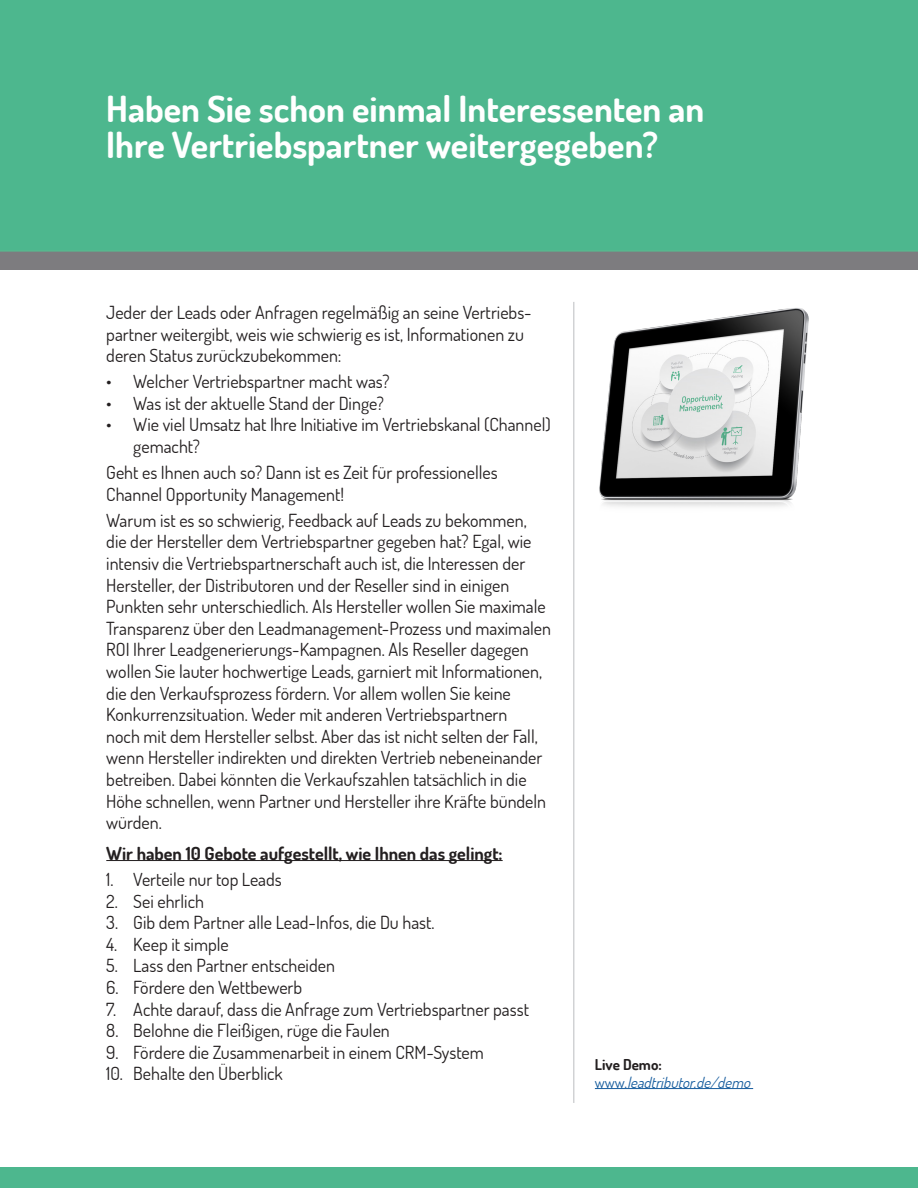
<style>
.page{position:relative;width:918px;height:1188px;background:#fff}
.page>*{position:absolute;margin:0;border:0;box-sizing:border-box;transform-origin:0 0}
.Fließtext_-_links{font:700 36px/36px "Dosis";color:#fff}
.Fließtext_-_links-2{font:18px/21.6px "Dosis";color:#231f20}
.Fließtext_-_links-3{font:700 18px "Dosis";color:#231f20}
.Fließtext_-_links-4{font:italic 15px "Dosis";color:#175d9e}
.Fließtext_-_links-5{font:700 15px "Dosis";color:#231f20}
.s1{font-style:normal}
</style>
<div class="page">
<div style="left:0;top:1167px;width:918px;height:21px;background:#4db78e"></div>
<hr style="left:574px;top:302px;width:1px;height:801px;background:#bcbdc0">
<div style="left:0;top:251px;width:918px;height:19px;background:#7d7c7f"></div>
<div style="left:0;top:0;width:918px;height:252px;background:#4db78e"></div>
<hr style="left:106px;top:860px;width:397px;height:1px;background:#231f20">
<img style="left:599px;top:308px;width:210px;height:199px">
<hr style="left:595px;top:1088px;width:158px;height:1px;background:#175d9e">
<p class="Fließtext_-_links" style="left:106px;top:90px;width:600px">Haben Sie schon einmal Interessenten an<br>Ihre Vertriebspartner weitergegeben?</p>
<p class="Fließtext_-_links-2" style="left:106px;top:301px;width:427px">Jeder der Leads oder Anfragen regelmäßig an seine Vertriebs&shy;partner weitergibt, weis wie schwierig es ist, Informationen zu deren Status zurückzubekommen:</p>
<p class="Fließtext_-_links-2" style="left:106px;top:370px;width:285px">• Welcher Vertriebspartner macht was?</p>
<p class="Fließtext_-_links-2" style="left:106px;top:392px;width:279px">• Was ist der aktuelle Stand der Dinge?</p>
<p class="Fließtext_-_links-2" style="left:133px;top:414px;width:419px;text-indent:-27px">• Wie viel Umsatz hat Ihre Initiative im Vertriebskanal (Channel) gemacht?</p>
<p class="Fließtext_-_links-2" style="left:106px;top:461px;width:393px">Geht es Ihnen auch so? Dann ist es Zeit für professionelles<br>Channel Opportunity Management!</p>
<p class="Fließtext_-_links-2" style="left:106px;top:509px;width:446px">Warum ist es so schwierig, Feedback auf Leads zu bekommen, die der Hersteller dem Vertriebspartner gegeben hat? Egal, wie intensiv die Vertriebspartnerschaft auch ist, die Interessen der Hersteller, der Distributoren und der Reseller sind in einigen Punkten sehr unterschiedlich. Als Hersteller wollen Sie maximale Transparenz über den Leadmanagement-Prozess und maximalen ROI Ihrer Leadgenerierungs-Kampagnen. Als Reseller dagegen wollen Sie lauter hochwertige Leads, garniert mit Informationen, die den Verkaufsprozess fördern. Vor allem wollen Sie keine Konkurrenzsituation. Weder mit anderen Vertriebspartnern<br>noch mit dem Hersteller selbst. Aber das ist nicht selten der Fall, wenn Hersteller indirekten und direkten Vertrieb nebeneinander betreiben. Dabei könnten die Verkaufszahlen tatsächlich in die Höhe schnellen, wenn Partner und Hersteller ihre Kräfte bündeln würden.</p>
<p class="Fließtext_-_links-3" style="left:106px;top:842px;width:398px">Wir haben 10 Gebote aufgestellt, wie Ihnen das gelingt:</p>
<p class="Fließtext_-_links-2" style="left:106px;top:868px;width:177px">1. Verteile nur top Leads</p>
<p class="Fließtext_-_links-2" style="left:106px;top:890px;width:99px">2. Sei ehrlich</p>
<p class="Fließtext_-_links-2" style="left:106px;top:911px;width:330px">3. Gib dem Partner alle Lead-Infos, die Du hast.</p>
<p class="Fließtext_-_links-2" style="left:106px;top:933px;width:124px">4. Keep it simple</p>
<p class="Fließtext_-_links-2" style="left:106px;top:954px;width:230px">5. Lass den Partner entscheiden</p>
<p class="Fließtext_-_links-2" style="left:106px;top:976px;width:198px">6. Fördere den Wettbewerb</p>
<p class="Fließtext_-_links-2" style="left:106px;top:998px;width:424px">7. Achte darauf, dass die Anfrage zum Vertriebspartner passt</p>
<p class="Fließtext_-_links-2" style="left:106px;top:1019px;width:285px">8. Belohne die Fleißigen, rüge die Faulen</p>
<p class="Fließtext_-_links-2" style="left:106px;top:1041px;width:379px">9. Fördere die Zusammenarbeit in einem CRM-System</p>
<p class="Fließtext_-_links-2" style="left:106px;top:1062px;width:178px">10. Behalte den Überblick</p>
<p class="Fließtext_-_links-5" style="left:595px;top:1055px;width:68px">Live Demo:</p>
<p class="Fließtext_-_links-4" style="left:595px;top:1073px;width:161px"><span class="s1">w w w .</span> leadtributor.de/demo</p>
</div>
